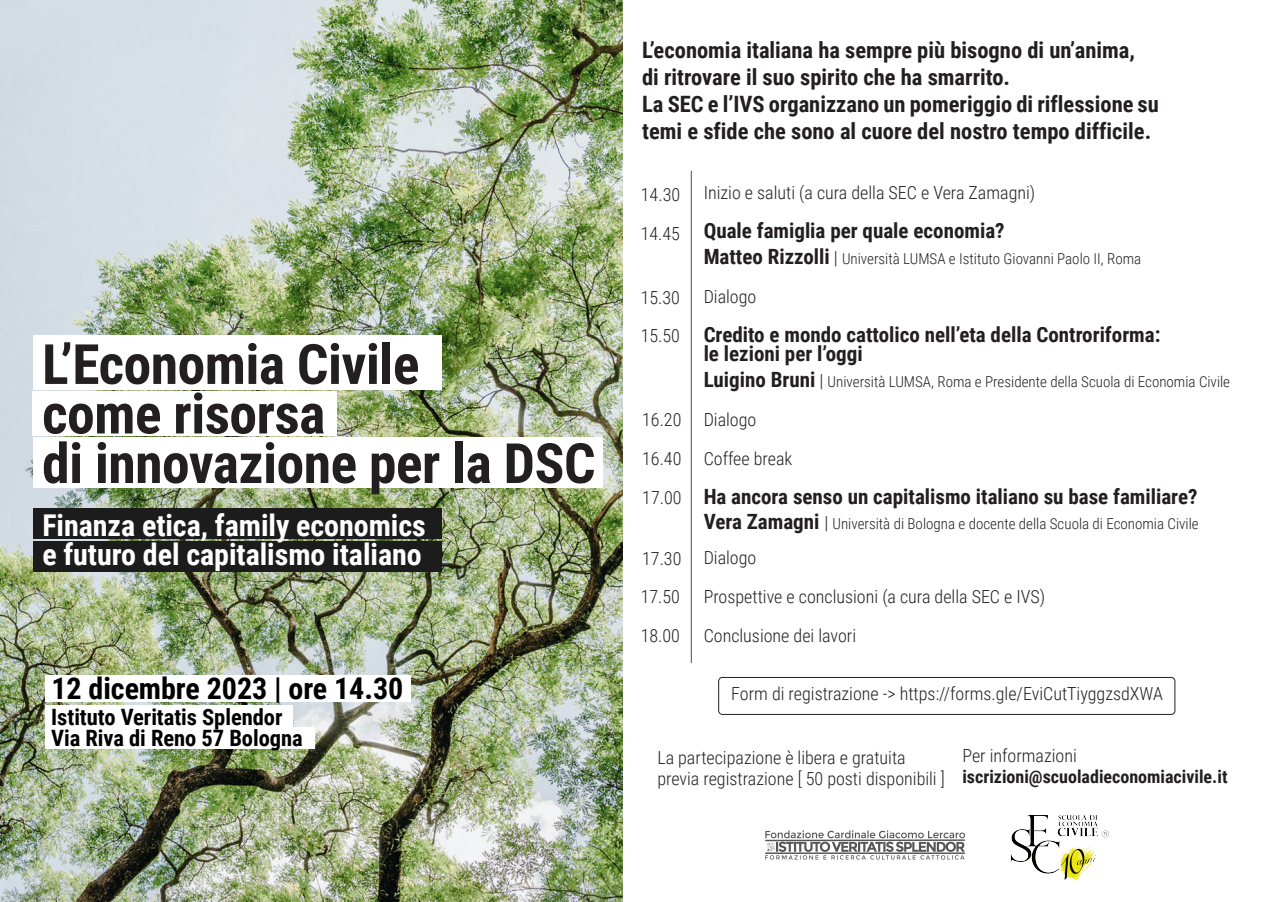
<style>
.page{position:relative;width:1272px;height:902px;background:#fff}
.page>*{position:absolute;margin:0;border:0;box-sizing:border-box;transform-origin:0 0}
.t1{font:700 55.5px/49.5px "Roboto Condensed";letter-spacing:-.01em;color:#231f20}
.t2{font:700 30px/28.5px "Roboto Condensed";color:#fff}
.t3{font:700 30px "Roboto Condensed";color:#000001}
.t4{font:700 22.5px/27px "Roboto Condensed";color:#231f20}
.t5{font:700 22.5px/21px "Roboto Condensed";color:#000001}
.t6{font:700 21px/19.5px "Roboto Condensed";color:#231f20}
.t7{font:300 18px/39px "Roboto Condensed";color:#231f20}
.t8{font:700 18px "Roboto Condensed";color:#231f20}
.t9{font:300 15px "Roboto Condensed";color:#231f20}
.s1{font-weight:700;font-size:21px}
.s2{font-size:18px}
</style>
<div class="page">
<img style="left:0;top:0;width:622px;height:901px">
<hr style="left:691px;top:171px;width:1px;height:491px;background:#231f20">
<div style="left:33px;top:335px;width:408px;height:54px;background:#fff"></div>
<div style="left:33px;top:391px;width:304px;height:44px;background:#fff"></div>
<div style="left:33px;top:437px;width:569px;height:51px;background:#fff"></div>
<img style="left:765px;top:830px;width:200px;height:30px">
<img style="left:1010px;top:815px;width:99px;height:66px">
<div style="left:718px;top:677px;width:457px;height:37px;border:1px solid #231f20;border-radius:4px"></div>
<div style="left:45px;top:675px;width:365px;height:27px;background:#fff"></div>
<div style="left:45px;top:705px;width:248px;height:21px;background:#fff"></div>
<div style="left:45px;top:727px;width:270px;height:22px;background:#fff"></div>
<div style="left:33px;top:508px;width:408px;height:31px;background:#1c1c1c"></div>
<div style="left:33px;top:541px;width:408px;height:31px;background:#1c1c1c"></div>
<h1 class="t1" style="left:42px;top:337px;width:555px">L’Economia Civile<br>come risorsa<br>di innovazione per la DSC</h1>
<h2 class="t2" style="left:42px;top:510px;width:385px">Finanza etica, family economics e futuro del capitalismo italiano</h2>
<p class="t4" style="left:642px;top:35px;width:518px">L’economia italiana ha sempre più bisogno di un’anima,<br>di ritrovare il suo spirito che ha smarrito.<br>La SEC e l’IVS organizzano un pomeriggio di riflessione su temi e sfide che sono al cuore del nostro tempo difficile.</p>
<p class="t7" style="left:640px;top:174px;width:41px">14.30<br>14.45</p>
<p class="t7" style="left:640px;top:278px;width:41px;line-height:37.7px">15.30<br>15.50</p>
<p class="t7" style="left:642px;top:399px;width:41px;text-align:justify">16.20<br>16.40<br>17.00</p>
<p class="t7" style="left:640px;top:538px;width:42px;text-align:justify">17.30<br>17.50<br>18.00</p>
<p class="t7" style="left:703px;top:172px;width:333px">Inizio e saluti (a cura della SEC e Vera Zamagni)</p>
<p class="t6" style="left:703px;top:220px;width:302px">Quale famiglia per quale economia?</p>
<p class="t9" style="left:703px;top:248px;width:439px"><span class="s1">Matteo Rizzolli</span> <span class="s2">|</span> Università LUMSA e Istituto Giovanni Paolo II, Roma</p>
<p class="t7" style="left:703px;top:276px;width:54px">Dialogo</p>
<p class="t6" style="left:703px;top:323px;width:458px">Credito e mondo cattolico nell’eta della Controriforma: le lezioni per l’oggi</p>
<p class="t9" style="left:703px;top:371px;width:528px"><span class="s1">Luigino Bruni</span> <span class="s2">|</span> Università LUMSA, Roma e Presidente della Scuola di Economia Civile</p>
<p class="t7" style="left:703px;top:399px;width:90px">Dialogo<br>Coffee break</p>
<p class="t6" style="left:703px;top:485px;width:495px">Ha ancora senso un capitalismo italiano su base familiare?</p>
<p class="t9" style="left:703px;top:513px;width:496px"><span class="s1">Vera Zamagni</span> <span class="s2">|</span> Università di Bologna e docente della Scuola di Economia Civile</p>
<p class="t7" style="left:703px;top:537px;width:343px">Dialogo<br>Prospettive e conclusioni (a cura della SEC e IVS)<br>Conclusione dei lavori</p>
<h2 class="t3" style="left:51px;top:667px;width:353px">12 dicembre 2023 | ore 14.30</h2>
<p class="t7" style="left:731px;top:673px;width:433px">Form di registrazione -&gt; https://forms.gle/EviCutTiyggzsdXWA</p>
<p class="t5" style="left:51px;top:705px;width:253px">Istituto Veritatis Splendor<br>Via Riva di Reno 57 Bologna</p>
<p class="t7" style="left:657px;top:746px;width:289px;line-height:21px">La partecipazione è libera e gratuita previa registrazione [ 50 posti disponibili ]</p>
<p class="t7" style="left:962px;top:735px;width:116px">Per informazioni</p>
<p class="t8" style="left:962px;top:764px;width:267px">iscrizioni@scuoladieconomiacivile.it</p>
</div>
